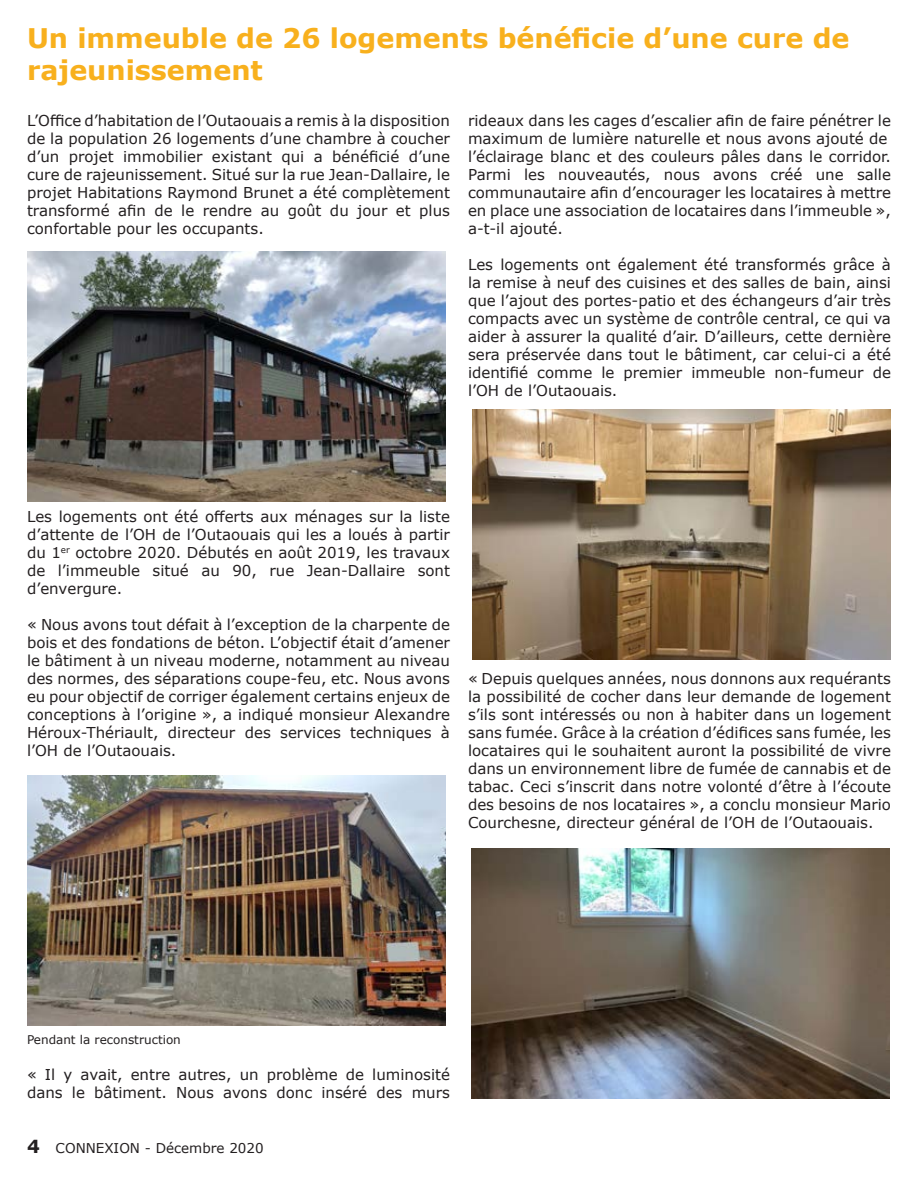
<style>
.page{position:relative;width:918px;height:1188px;background:#fff}
.page>*{position:absolute;margin:0;border:0;box-sizing:border-box;transform-origin:0 0}
.t1{font:700 27px/32.4px "Verdana";color:#f8b01d}
.t2{font:15px/18px "Verdana";color:#231f20;text-align:justify}
.t3{font:13.5px "Verdana";color:#231f20}
.t4{font:12px "Verdana";color:#231f20}
.s1{font-weight:700;font-size:18px}
</style>
<div class="page">
<img style="left:27px;top:775px;width:419px;height:250px">
<img style="left:472px;top:409px;width:419px;height:250px">
<img style="left:471px;top:849px;width:419px;height:250px">
<img style="left:27px;top:251px;width:419px;height:250px">
<p class="t1" style="left:27px;top:21px;width:824px">Un immeuble de 26 logements bénéficie d’une cure de rajeunissement</p>
<p class="t2" style="left:27px;top:111px;width:425px">L’Office d’habitation de l’Outaouais a remis à la disposition de la population 26 logements d’une chambre à coucher d’un projet immobilier existant qui a bénéficié d’une cure de rajeunissement. Situé sur la rue Jean-Dallaire, le projet Habitations Raymond Brunet a été complètement transformé afin de le rendre au goût du jour et plus confortable pour les occupants.</p>
<p class="t2" style="left:468px;top:111px;width:424px">rideaux dans les cages d’escalier afin de faire pénétrer le maximum de lumière naturelle et nous avons ajouté de</p>
<p class="t2" style="left:468px;top:147px;width:425px">l’éclairage blanc et des couleurs pâles dans le corridor.<br>Parmi les nouveautés, nous avons créé une salle communautaire afin d’encourager les locataires à mettre en place une association de locataires dans l’immeuble », a-t-il ajouté.</p>
<p class="t2" style="left:468px;top:255px;width:425px">Les logements ont également été transformés grâce à la remise à neuf des cuisines et des salles de bain, ainsi que l’ajout des portes-patio et des échangeurs d’air très compacts avec un système de contrôle central, ce qui va aider à assurer la qualité d’air. D’ailleurs, cette dernière sera préservée dans tout le bâtiment, car celui-ci a été identifié comme le premier immeuble non-fumeur de l’OH de l’Outaouais.</p>
<p class="t2" style="left:27px;top:507px;width:425px">Les logements ont été offerts aux ménages sur la liste d’attente de l’OH de l’Outaouais qui les a loués à partir du 1<sup>er</sup> octobre 2020. Débutés en août 2019, les travaux de l’immeuble situé au 90, rue Jean-Dallaire sont d’envergure.</p>
<p class="t2" style="left:27px;top:615px;width:425px">« Nous avons tout défait à l’exception de la charpente de bois et des fondations de béton. L’objectif était d’amener le bâtiment à un niveau moderne, notamment au niveau des normes, des séparations coupe-feu, etc. Nous avons eu pour objectif de corriger également certains enjeux de conceptions à l’origine », a indiqué monsieur Alexandre Héroux-Thériault, directeur des services techniques à l’OH de l’Outaouais.</p>
<p class="t2" style="left:468px;top:669px;width:425px">« Depuis quelques années, nous donnons aux requérants la possibilité de cocher dans leur demande de logement s’ils sont intéressés ou non à habiter dans un logement sans fumée. Grâce à la création d’édifices sans fumée, les locataires qui le souhaitent auront la possibilité de vivre dans un environnement libre de fumée de cannabis et de tabac. Ceci s’inscrit dans notre volonté d’être à l’écoute des besoins de nos locataires », a conclu monsieur Mario Courchesne, directeur général de l’OH de l’Outaouais.</p>
<p class="t4" style="left:27px;top:1031px;width:155px">Pendant la reconstruction</p>
<p class="t2" style="left:27px;top:1065px;width:425px">« Il y avait, entre autres, un problème de luminosité dans le bâtiment. Nous avons donc inséré des murs</p>
<p class="t3" style="left:27px;top:1139px;width:238px"><span class="s1">4</span> CONNEXION - Décembre 2020</p>
</div>
